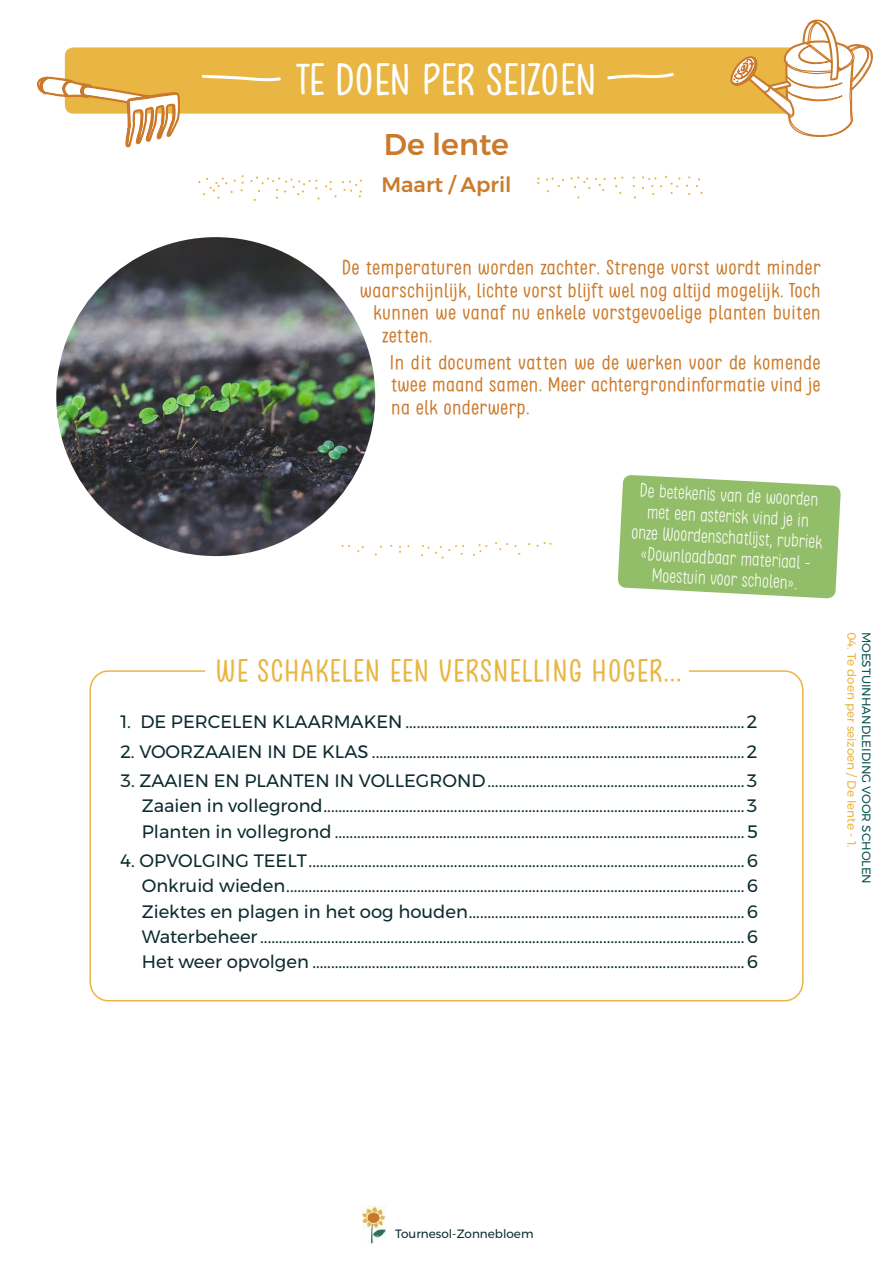
<style>
.page{position:relative;width:893px;height:1263px;background:#fff}
.page>*{position:absolute;margin:0;border:0;box-sizing:border-box;transform-origin:0 0}
.t1{font:42px "Clambake October Six";color:#fff}
.t2{font:30px "Clambake October Six";letter-spacing:.03em;color:#e9b543}
.t3{font:500 30px "Montserrat";color:#cb7a2b}
.t4{font:500 21px "Montserrat";color:#cb7a2b}
.t5{font:19.5px/22.5px "Clambake October Six";letter-spacing:.02em;color:#cb7a2b;text-align:justify}
.t6{font:18px/25.2px "Montserrat";color:#0c2b2e;text-align:justify}
.t7{font:300 18px/21px "Clambake October Six";color:#fff;text-align:center}
.t8{font:12px "Montserrat";color:#e9b543}
.t9{font:12px "Montserrat";color:#0a5650}
.t10{font:12px "Montserrat";color:#0c2b2e}
</style>
<div class="page">
<img style="left:362px;top:1206px;width:23px;height:37px">
<div style="left:65px;top:47px;width:765px;height:67px;background:#e9b543;border-radius:9px"></div>
<img style="left:56px;top:237px;width:319px;height:319px;border-radius:159px">
<svg style="left:495px;top:542px;width:13px;height:8px"></svg>
<svg style="left:357px;top:546px;width:7px;height:6px"></svg>
<svg style="left:473px;top:544px;width:14px;height:12px"></svg>
<svg style="left:421px;top:545px;width:43px;height:14px"></svg>
<svg style="left:617px;top:475px;width:224px;height:124px;background:#9fc57a"></svg>
<svg style="left:571px;top:177px;width:35px;height:21px"></svg>
<svg style="left:642px;top:176px;width:38px;height:19px"></svg>
<svg style="left:696px;top:178px;width:7px;height:16px"></svg>
<svg style="left:546px;top:178px;width:18px;height:14px"></svg>
<svg style="left:727px;top:19px;width:146px;height:118px"></svg>
<div style="left:89px;top:670px;width:714px;height:331px;border:2px solid #e9b543;border-radius:19px"></div>
<svg style="left:37px;top:47px;width:325px;height:154px"></svg>
<svg style="left:607px;top:72px;width:67px;height:8px"></svg>
<h1 class="t1" style="left:296px;top:56px;width:303px">TE DOEN PER SEIZOEN</h1>
<h2 class="t3" style="left:384px;top:121px;width:127px">De lente</h2>
<p class="t4" style="left:381px;top:168px;width:131px">Maart / April</p>
<p class="t5" style="left:342px;top:256px;width:480px">De temperaturen worden zachter. Strenge vorst wordt minder</p>
<p class="t5" style="left:360px;top:279px;width:462px">waarschijnlijk, lichte vorst blijft wel nog altijd mogelijk. Toch</p>
<p class="t5" style="left:373px;top:301px;width:449px">kunnen we vanaf nu enkele vorstgevoelige planten buiten</p>
<p class="t5" style="left:382px;top:324px;width:52px">zetten.</p>
<p class="t5" style="left:390px;top:351px;width:432px">In dit document vatten we de werken voor de komende twee maand samen. Meer achtergrondinformatie vind je na elk onderwerp.</p>
<p class="t7" style="left:634px;top:479px;width:192px;rotate:3deg">De betekenis van de woorden met een asterisk vind je in onze Woordenschatlijst, rubriek «Downloadbaar materiaal -<br>Moestuin voor scholen».</p>
<h2 class="t2" style="left:216px;top:654px;width:468px">WE SCHAKELEN EEN VERSNELLING HOGER...</h2>
<p class="t6" style="left:121px;top:709px;width:638px">1. DE PERCELEN KLAARMAKEN ...........................................................................................2</p>
<p class="t6" style="left:121px;top:738px;width:638px">2. VOORZAAIEN IN DE KLAS ....................................................................................................2</p>
<p class="t6" style="left:142px;top:768px;width:618px;text-indent:-21px">3. ZAAIEN EN PLANTEN IN VOLLEGROND.....................................................................3<br>Zaaien in vollegrond.................................................................................................................3<br>Planten in vollegrond ..............................................................................................................5</p>
<p class="t6" style="left:142px;top:848px;width:618px;text-indent:-21px">4. OPVOLGING TEELT.....................................................................................................................6<br>Onkruid wieden...........................................................................................................................6<br>Ziektes en plagen in het oog houden..........................................................................6<br>Waterbeheer..................................................................................................................................6<br>Het weer opvolgen ....................................................................................................................6</p>
<p class="t8" style="left:861px;top:631px;width:218px;rotate:90deg">04. Te doen per seizoen / De lente - 1.</p>
<p class="t9" style="left:876px;top:631px;width:254px;rotate:90deg">MOESTUINHANDLEIDING VOOR SCHOLEN</p>
<p class="t10" style="left:395px;top:1225px;width:140px">Tournesol-Zonnebloem</p>
</div>
